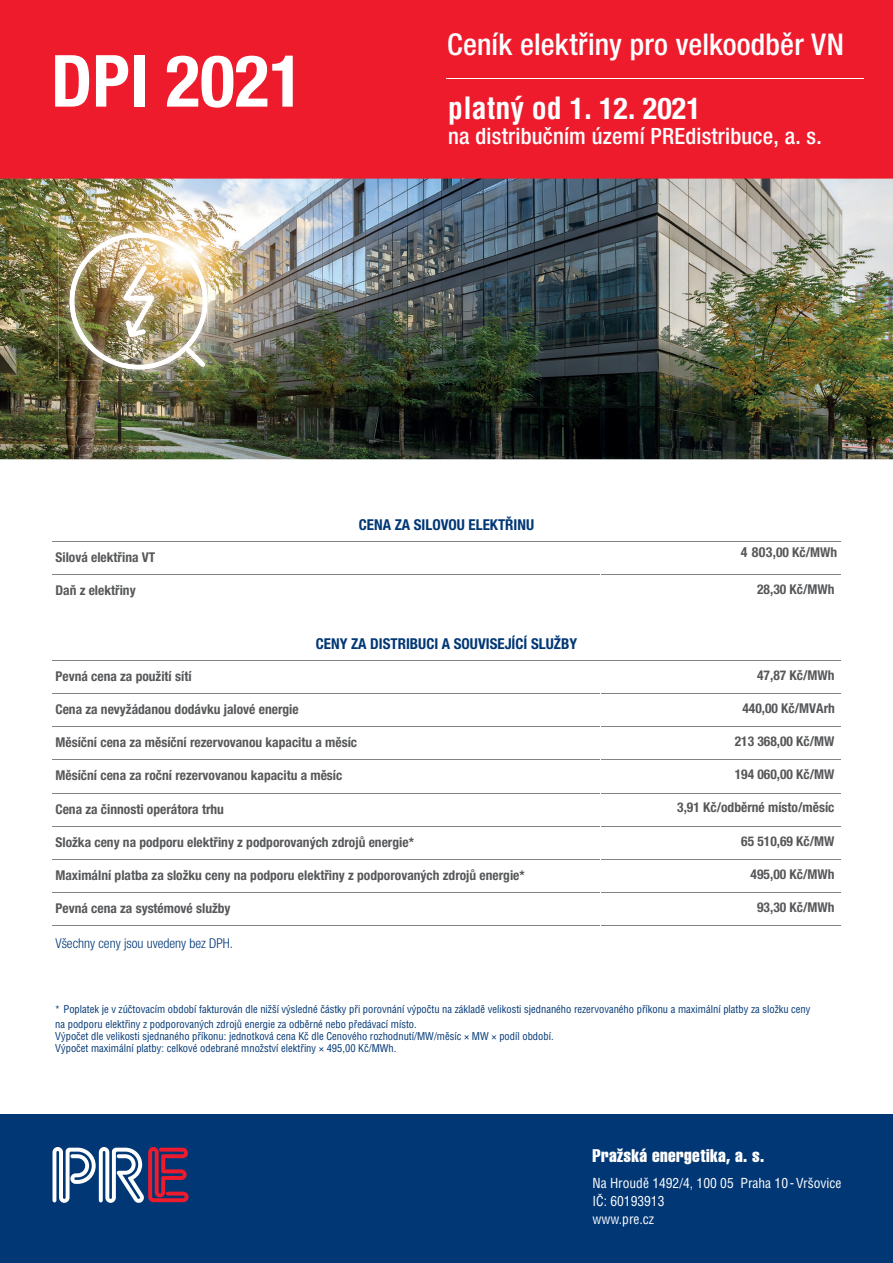
<style>
.page{position:relative;width:893px;height:1263px;background:#fff}
.page>*{position:absolute;margin:0;border:0;box-sizing:border-box;transform-origin:0 0}
.t1{font:700 condensed 72px "Helvetica Neue LT Pro";color:#fff}
.t2{font:500 condensed 30px/63.3px "Helvetica Neue LT Pro";letter-spacing:.005em;color:#fff}
.t3{font:500 condensed 22.5px "Helvetica Neue LT Pro";letter-spacing:.01em;color:#fff}
.t4{font:extra-condensed 18px "Helvetica CE";letter-spacing:.02em;color:#fff}
.t5{font:700 condensed 15px "Helvetica Neue LT Pro";color:#013775}
.t6{font:700 condensed 13.5px "Helvetica Neue LT Pro";color:#57585a}
.t7{font:condensed 13.5px/18.5px "Helvetica CE";color:#fff}
.t8{font:300 condensed 13.5px "Helvetica Neue LT Pro";color:#013775}
.t9{font:condensed 10.5px/14.4px "Helvetica LT Pro";color:#013775}
.s1{font-family:"Helvetica LT Pro";font-weight:700}
.s2{font-weight:700}
.s3{font-size:13.8px}
.s4{font-family:"Helvetica Neue LT Pro";font-weight:300;font-size:12px}
</style>
<div class="page">
<div style="left:0;top:0;width:893px;height:179px;background:#ee1b2d"></div>
<hr style="left:51px;top:541px;width:550px;height:1px;background:#808285">
<hr style="left:601px;top:541px;width:241px;height:1px;background:#808285">
<hr style="left:51px;top:574px;width:549px;height:1px;background:#808285">
<hr style="left:601px;top:574px;width:241px;height:1px;background:#808285">
<hr style="left:51px;top:660px;width:550px;height:1px;background:#808285">
<hr style="left:601px;top:660px;width:241px;height:1px;background:#808285">
<hr style="left:51px;top:693px;width:549px;height:1px;background:#808285">
<hr style="left:601px;top:693px;width:241px;height:1px;background:#808285">
<hr style="left:51px;top:726px;width:549px;height:1px;background:#808285">
<hr style="left:601px;top:726px;width:241px;height:1px;background:#808285">
<hr style="left:51px;top:760px;width:549px;height:1px;background:#808285">
<hr style="left:601px;top:760px;width:241px;height:1px;background:#808285">
<hr style="left:51px;top:793px;width:549px;height:1px;background:#808285">
<hr style="left:601px;top:793px;width:241px;height:1px;background:#808285">
<hr style="left:51px;top:826px;width:549px;height:1px;background:#808285">
<hr style="left:601px;top:826px;width:241px;height:1px;background:#808285">
<hr style="left:51px;top:859px;width:549px;height:1px;background:#808285">
<hr style="left:601px;top:859px;width:241px;height:1px;background:#808285">
<hr style="left:51px;top:892px;width:549px;height:1px;background:#808285">
<hr style="left:601px;top:892px;width:241px;height:1px;background:#808285">
<hr style="left:51px;top:925px;width:550px;height:1px;background:#808285">
<hr style="left:601px;top:925px;width:241px;height:1px;background:#808285">
<hr style="left:51px;top:541px;width:1px;height:33px;background:#fff">
<hr style="left:51px;top:574px;width:1px;height:34px;background:#fff">
<hr style="left:51px;top:660px;width:1px;height:33px;background:#fff">
<hr style="left:51px;top:693px;width:1px;height:34px;background:#fff">
<hr style="left:51px;top:760px;width:1px;height:33px;background:#fff">
<hr style="left:51px;top:793px;width:1px;height:33px;background:#fff">
<hr style="left:51px;top:826px;width:1px;height:33px;background:#fff">
<hr style="left:51px;top:859px;width:1px;height:33px;background:#fff">
<hr style="left:51px;top:892px;width:1px;height:34px;background:#fff">
<img style="left:0;top:179px;width:893px;height:280px">
<img style="left:58px;top:222px;width:161px;height:159px">
<img style="left:70px;top:233px;width:137px;height:136px">
<hr style="left:446px;top:78px;width:417px;height:1px;background:#fff">
<div style="left:0;top:1114px;width:893px;height:149px;background:#013775"></div>
<svg style="left:53px;top:1147px;width:136px;height:56px"></svg>
<h1 class="t1" style="left:51px;top:37px;width:254px">DPI 2021</h1>
<h2 class="t2" style="left:447px;top:13px;width:398px">Ceník elektřiny pro velkoodběr VN <span class="s1">platný od</span> <span class="s2">1. 12. 2021</span></h2>
<h3 class="t3" style="left:448px;top:123px;width:375px">na distribučním území PREdistribuce, a. s.</h3>
<p class="t5" style="left:359px;top:516px;width:177px">CENA ZA SILOVOU ELEKTŘINU</p>
<p class="t6" style="left:55px;top:549px;width:101px">Silová elektřina VT</p>
<p class="t6" style="left:741px;top:544px;width:98px"><span class="s3">4 803</span>,00 Kč/MWh</p>
<p class="t6" style="left:55px;top:582px;width:82px">Daň z elektřiny</p>
<p class="t6" style="left:757px;top:581px;width:79px">28,30 Kč/MWh</p>
<p class="t5" style="left:316px;top:635px;width:263px">CENY ZA DISTRIBUCI A SOUVISEJÍCÍ SLUŽBY</p>
<p class="t6" style="left:55px;top:668px;width:138px">Pevná cena za použití sítí</p>
<p class="t6" style="left:757px;top:667px;width:79px">47,87 Kč/MWh</p>
<p class="t6" style="left:55px;top:701px;width:245px">Cena za nevyžádanou dodávku jalové energie</p>
<p class="t6" style="left:742px;top:700px;width:94px">440,00 Kč/MVArh</p>
<p class="t6" style="left:55px;top:734px;width:303px">Měsíční cena za měsíční rezervovanou kapacitu a měsíc</p>
<p class="t6" style="left:735px;top:733px;width:101px">213 368,00 Kč/MW</p>
<p class="t6" style="left:55px;top:767px;width:288px">Měsíční cena za roční rezervovanou kapacitu a měsíc</p>
<p class="t6" style="left:735px;top:766px;width:101px">194 060,00 Kč/MW</p>
<p class="t6" style="left:55px;top:801px;width:170px">Cena za činnosti operátora trhu</p>
<p class="t6" style="left:677px;top:799px;width:159px">3,91 Kč/odběrné místo/měsíc</p>
<p class="t6" style="left:55px;top:834px;width:360px">Složka ceny na podporu elektřiny z podporovaných zdrojů energie*</p>
<p class="t6" style="left:741px;top:833px;width:95px">65 510,69 Kč/MW</p>
<p class="t6" style="left:55px;top:867px;width:471px">Maximální platba za složku ceny na podporu elektřiny z podporovaných zdrojů energie*</p>
<p class="t6" style="left:751px;top:866px;width:85px">495,00 Kč/MWh</p>
<p class="t6" style="left:55px;top:900px;width:177px">Pevná cena za systémové služby</p>
<p class="t6" style="left:757px;top:899px;width:79px">93,30 Kč/MWh</p>
<p class="t8" style="left:55px;top:936px;width:179px">Všechny ceny jsou uvedeny bez DPH.</p>
<p class="t9" style="left:55px;top:1002px;width:757px"><span class="s4">*</span> Poplatek je v zúčtovacím období fakturován dle nižší výsledné částky při porovnání výpočtu na základě velikosti sjednaného rezervovaného příkonu a maximální platby za složku ceny na podporu elektřiny z podporovaných zdrojů energie za odběrné nebo předávací místo.</p>
<p class="t9" style="left:55px;top:1030px;width:500px;line-height:12.3px">Výpočet dle velikosti sjednaného příkonu: jednotková cena Kč dle Cenového rozhodnutí/MW/měsíc × MW × podíl období.<br>Výpočet maximální platby: celkové odebrané množství elektřiny × 495,00 Kč/MWh.</p>
<h3 class="t4" style="left:592px;top:1145px;width:174px">Pražská energetika, a. s.</h3>
<p class="t7" style="left:592px;top:1173px;width:251px">Na Hroudě 1492/4, 100 05 Praha 10 - Vršovice<br>IČ: 60193913<br>www.pre.cz</p>
</div>
